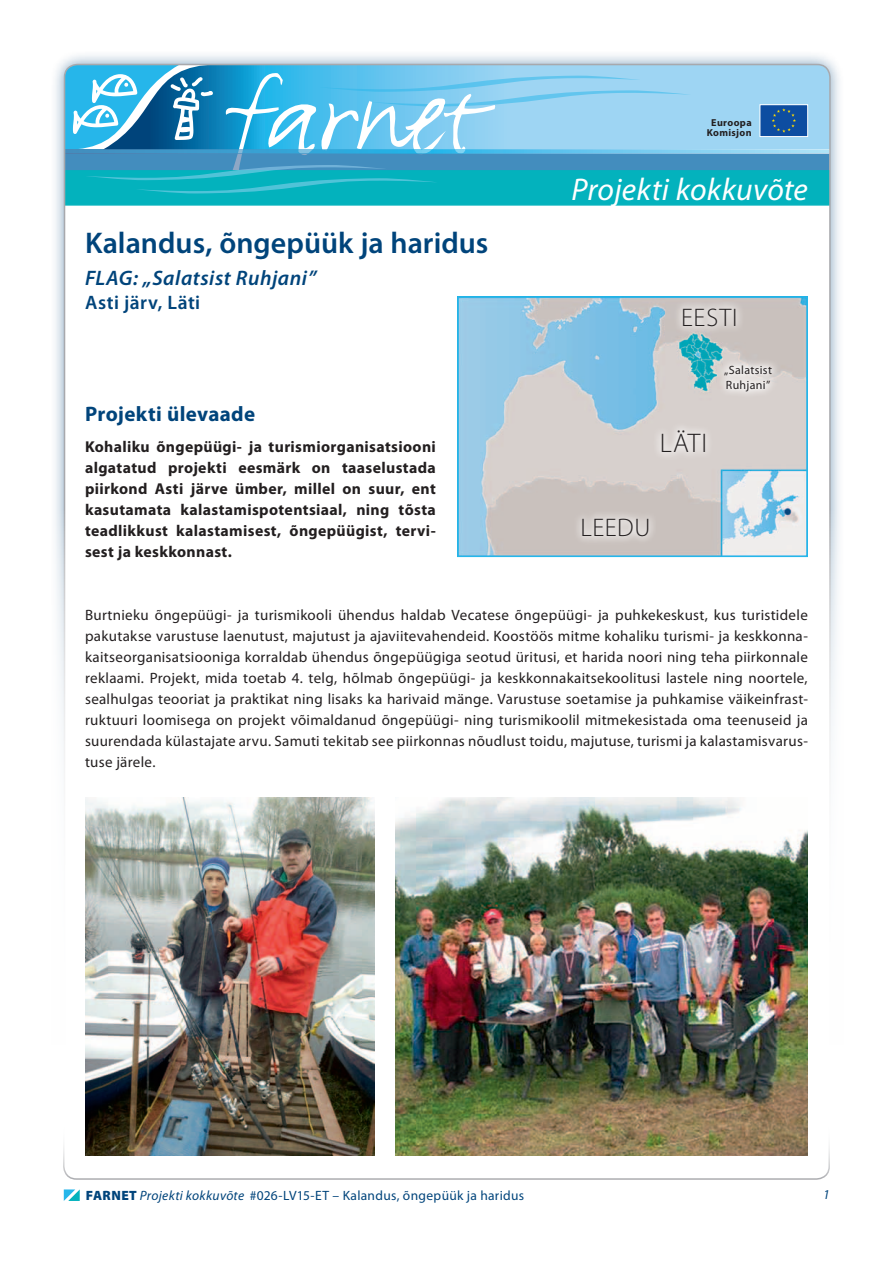
<style>
.page{position:relative;width:893px;height:1263px;background:#fff}
.page>*{position:absolute;margin:0;border:0;box-sizing:border-box;transform-origin:0 0}
.t1{font:italic 31.5px "Myriad Pro";letter-spacing:.005em;color:#fff}
.t2{font:600 30px "Myriad Pro";color:#00447b}
.t3{font:300 27px "Myriad Pro";color:#231f20}
.t4{font:300 25.5px "Myriad Pro";letter-spacing:.03em;color:#231f20}
.t5{font:italic 600 21px "Myriad Pro";letter-spacing:.025em;color:#00447b}
.t6{font:700 21px "Myriad Pro";letter-spacing:.015em;color:#00447b}
.t7{font:600 19.5px "Myriad Pro";letter-spacing:.025em;color:#00447b}
.t8{font:700 15.75px/21px "Myriad Pro";letter-spacing:.025em;color:#231f20;text-align:justify}
.t9{font:15px/21px "Myriad Pro";letter-spacing:.02em;color:#231f20;text-align:justify}
.t10{font:13.5px "Myriad Pro";letter-spacing:.02em;color:#00447b}
.t11{font:italic 13.5px "Myriad Pro";color:#00447b}
.t12{font:12px/15px "Myriad Pro";letter-spacing:.025em;color:#231f20}
.t13{font:700 10.05px/10.1px "Myriad Pro";letter-spacing:.035em;color:#231f20;text-align:center}
.s1{font-weight:900}
.s2{font-style:italic}
</style>
<div class="page">
<div style="left:49px;top:49px;width:796px;height:1166px;background:#00447b;opacity:.5"></div>
<div style="left:65px;top:65px;width:765px;height:1135px;background:#fff;border-radius:13px"></div>
<div style="left:691px;top:65px;width:139px;height:85px;background:#9ed5f3"></div>
<div style="left:65px;top:154px;width:765px;height:17px;background:#438dbe"></div>
<svg style="left:691px;top:150px;width:137px;height:4px"></svg>
<div style="left:65px;top:170px;width:765px;height:36px;background:#03b2bd;border:2px solid #03b2bd"></div>
<div style="left:0;top:510px;width:893px;height:753px;background:#fff"></div>
<svg style="left:65px;top:65px;width:626px;height:132px"></svg>
<svg style="left:63px;top:1122px;width:767px;height:58px"></svg>
<svg style="left:64px;top:1189px;width:16px;height:12px"></svg>
<div style="left:760px;top:105px;width:48px;height:32px;background:#0d4da1"></div>
<svg style="left:772px;top:108px;width:24px;height:25px"></svg>
<div style="left:760px;top:104px;width:48px;height:33px;border:1px solid #fff"></div>
<img style="left:395px;top:797px;width:413px;height:359px">
<img style="left:85px;top:797px;width:289px;height:359px">
<img style="left:460px;top:299px;width:345px;height:255px">
<div style="left:457px;top:296px;width:351px;height:261px;border:2px solid #26b6ea"></div>
<svg style="left:715px;top:357px;width:66px;height:43px;fill:#ddd7d4"></svg>
<svg style="left:574px;top:510px;width:84px;height:35px"></svg>
<svg style="left:653px;top:422px;width:61px;height:39px;fill:#dcd7d4"></svg>
<svg style="left:674px;top:299px;width:71px;height:36px"></svg>
<h2 class="t2" style="left:85px;top:223px;width:405px">Kalandus, õngepüük ja haridus</h2>
<h3 class="t5" style="left:85px;top:265px;width:233px">FLAG: „Salatsist Ruhjani”</h3>
<h3 class="t7" style="left:85px;top:290px;width:117px">Asti järv, Läti</h3>
<h3 class="t6" style="left:85px;top:400px;width:172px">Projekti ülevaade</h3>
<p class="t8" style="left:85px;top:436px;width:352px">Kohaliku õngepüügi- ja turismiorganisatsiooni algatatud projekti eesmärk on taaselustada piirkond Asti järve ümber, millel on suur, ent kasutamata kalastamispotentsiaal, ning tõsta teadlikkust kalastamisest, õngepüügist, tervi&shy;sest ja keskkonnast.</p>
<p class="t13" style="left:707px;top:117px;width:46px">Euroopa<br>Komisjon</p>
<h1 class="t1" style="left:572px;top:170px;width:238px">Projekti kokkuvõte</h1>
<h3 class="t4" style="left:681px;top:302px;width:58px">EESTI</h3>
<h3 class="t3" style="left:660px;top:427px;width:49px">LÄTI</h3>
<p class="t12" style="left:724px;top:362px;width:50px">„Salatsist<br>Ruhjani”</p>
<h3 class="t4" style="left:580px;top:512px;width:71px">LEEDU</h3>
<p class="t9" style="left:85px;top:604px;width:724px">Burtnieku õngepüügi- ja turismikooli ühendus haldab Vecatese õngepüügi- ja puhkekeskust, kus turistidele pakutakse varustuse laenutust, majutust ja ajaviitevahendeid. Koostöös mitme kohaliku turismi- ja keskkonna&shy;kaitseorganisatsiooniga korraldab ühendus õngepüügiga seotud üritusi, et harida noori ning teha piirkonnale reklaami. Projekt, mida toetab 4. telg, hõlmab õngepüügi- ja keskkonnakaitsekoolitusi lastele ning noortele, sealhulgas teooriat ja praktikat ning lisaks ka harivaid mänge. Varustuse soetamise ja puhkamise väikeinfrast&shy;ruktuuri loomisega on projekt võimaldanud õngepüügi- ning turismikoolil mitmekesistada oma teenuseid ja suurendada külastajate arvu. Samuti tekitab see piirkonnas nõudlust toidu, majutuse, turismi ja kalastamisvarus&shy;tuse järele.</p>
<p class="t10" style="left:86px;top:1187px;width:440px"><span class="s1">FARNET</span> <span class="s2">Projekti kokkuvõte</span> #026-LV15-ET – Kalandus, õngepüük ja haridus</p>
<p class="t11" style="left:823px;top:1186px;width:8px">1</p>
</div>
